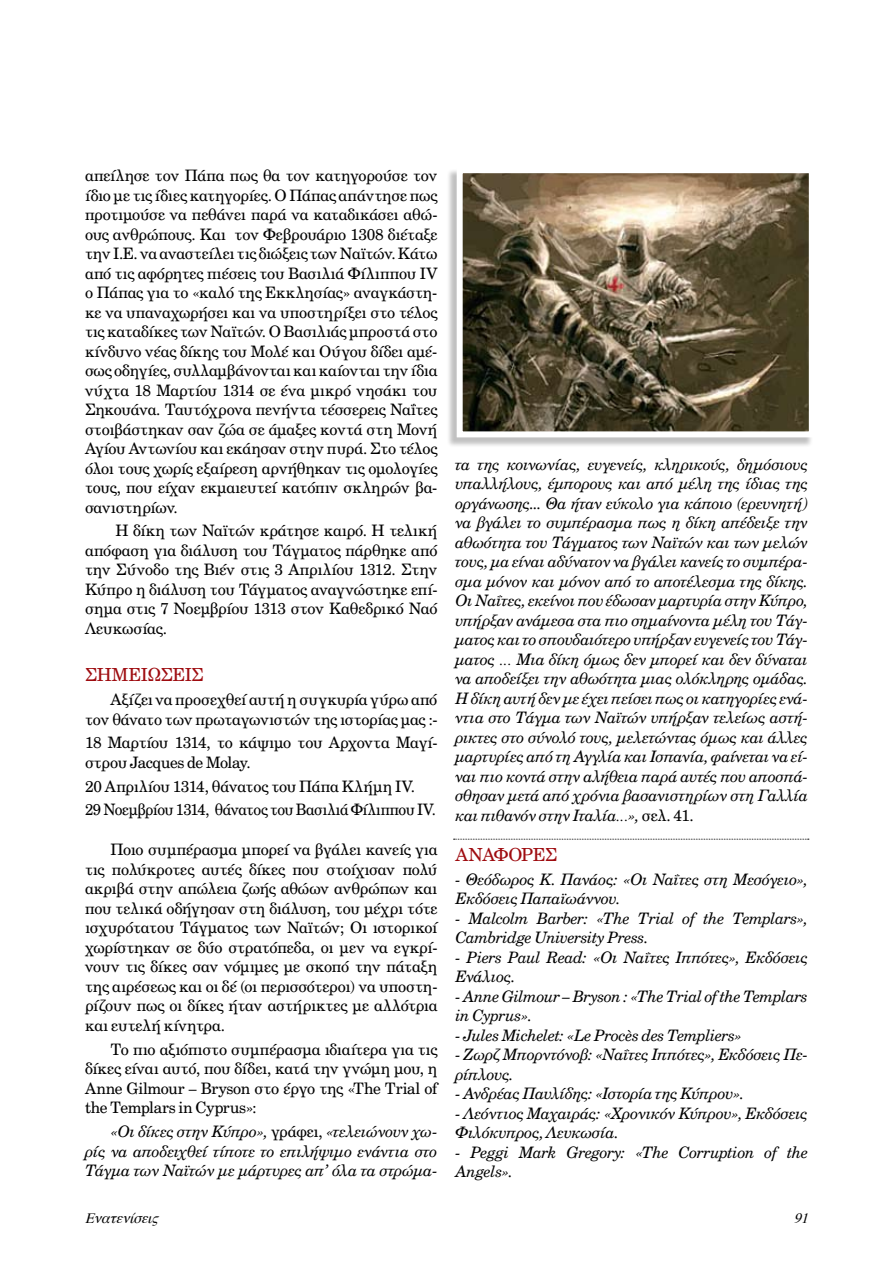
<style>
.page{position:relative;width:893px;height:1263px;background:#fff}
.page>*{position:absolute;margin:0;border:0;box-sizing:border-box;transform-origin:0 0}
.t1{font:18px "UB Century";letter-spacing:-.025em;color:#9e0b0f}
.t2{font:15.75px/19.5px "UB Century";letter-spacing:-.015em;color:#000;text-align:justify}
.t3{font:15.75px/19.5px "UB Century Italic";letter-spacing:-.01em;color:#000}
.t4{font:italic 14.25px "Times";color:#000}
.s1{font-family:"UB Century"}
</style>
<div class="page">
<div style="left:446px;top:168px;width:373px;height:286px;background:#000;opacity:.25"></div>
<img style="left:464px;top:174px;width:344px;height:256px">
<div style="left:457px;top:167px;width:358px;height:270px;border:6px solid #fff"></div>
<svg style="left:454px;top:839px;width:355px;height:1px"></svg>
<p class="t2" style="left:85px;top:166px;width:354px">απείλησε τον Πάπα πως θα τον κατηγορούσε τον ίδιο με τις ίδιες κατηγορίες. Ο Πάπας απάντησε πως προτιμούσε να πεθάνει παρά να καταδικάσει αθώ&shy;ους ανθρώπους. Και τον Φεβρουάριο 1308 διέταξε την Ι.Ε. να αναστείλει τις διώξεις των Ναϊτών. Κάτω από τις αφόρητες πιέσεις του Βασιλιά Φίλιππου ΙV ο Πάπας για το «καλό της Εκκλησίας» αναγκάστη&shy;κε να υπαναχωρήσει και να υποστηρίξει στο τέλος τις καταδίκες των Ναϊτών. Ο Βασιλιάς μπροστά στο κίνδυνο νέας δίκης του Μολέ και Ούγου δίδει αμέ&shy;σως οδηγίες, συλλαμβάνονται και καίονται την ίδια νύχτα 18 Μαρτίου 1314 σε ένα μικρό νησάκι του Σηκουάνα. Ταυτόχρονα πενήντα τέσσερεις Ναΐτες στοιβάστηκαν σαν ζώα σε άμαξες κοντά στη Μονή Αγίου Αντωνίου και εκάησαν στην πυρά. Στο τέλος όλοι τους χωρίς εξαίρεση αρνήθηκαν τις ομολογίες τους, που είχαν εκμαιευτεί κατόπιν σκληρών βα&shy;σανιστηρίων.</p>
<p class="t2" style="left:85px;top:521px;width:354px;text-indent:30px">Η δίκη των Ναϊτών κράτησε καιρό. Η τελική απόφαση για διάλυση του Τάγματος πάρθηκε από την Σύνοδο της Βιέν στις 3 Απριλίου 1312. Στην Κύπρο η διάλυση του Τάγματος αναγνώστηκε επί&shy;σημα στις 7 Νοεμβρίου 1313 στον Καθεδρικό Ναό Λευκωσίας.</p>
<p class="t1" style="left:85px;top:664px;width:120px">Σημειώσεις</p>
<p class="t2" style="left:85px;top:690px;width:354px;text-align:right">Αξίζει να προσεχθεί αυτή η συγκυρία γύρω από τον θάνατο των πρωταγωνιστών της ιστορίας μας :-</p>
<p class="t2" style="left:85px;top:733px;width:354px">18 Μαρτίου 1314, το κάψιμο του Αρχοντα Μαγί&shy;στρου Jacques de Molay.</p>
<p class="t2" style="left:85px;top:774px;width:352px;line-height:23.7px">20 Απριλίου 1314, θάνατος του Πάπα Κλήμη IV.<br>29 Νοεμβρίου 1314, θάνατος του Βασιλιά Φίλιππου IV.</p>
<p class="t2" style="left:85px;top:840px;width:354px;text-indent:26px">Ποιο συμπέρασμα μπορεί να βγάλει κανείς για τις πολύκροτες αυτές δίκες που στοίχισαν πολύ ακριβά στην απώλεια ζωής αθώων ανθρώπων και που τελικά οδήγησαν στη διάλυση, του μέχρι τότε ισχυρότατου Τάγματος των Ναϊτών; Οι ιστορικοί χωρίστηκαν σε δύο στρατόπεδα, οι μεν να εγκρί&shy;νουν τις δίκες σαν νόμιμες με σκοπό την πάταξη της αιρέσεως και οι δέ (οι περισσότεροι) να υποστη&shy;ρίζουν πως οι δίκες ήταν αστήρικτες με αλλότρια και ευτελή κίνητρα.</p>
<p class="t2" style="left:85px;top:1039px;width:354px;text-indent:26px">Το πιο αξιόπιστο συμπέρασμα ιδιαίτερα για τις δίκες είναι αυτό, που δίδει, κατά την γνώμη μου, η Anne Gilmour – Bryson στο έργο της «The Trial of the Templars in Cyprus»:</p>
<p class="t3" style="left:85px;top:1121px;width:354px;text-align:justify;text-indent:26px">«Οι δίκες στην Κύπρο», <span class="s1">γράφει,</span> «τελειώνουν χω&shy;ρίς να αποδειχθεί τίποτε το επιλήψιμο ενάντια στο Τάγμα των Ναϊτών με μάρτυρες απ’ όλα τα στρώμα-</p>
<p class="t3" style="left:455px;top:454px;width:354px;text-align:justify">τα της κοινωνίας, ευγενείς, κληρικούς, δημόσιους υπαλλήλους, έμπορους και από μέλη της ίδιας της οργάνωσης... Θα ήταν εύκολο για κάποιο (ερευνητή) να βγάλει το συμπέρασμα πως η δίκη απέδειξε την αθωότητα του Τάγματος των Ναϊτών και των μελών τους, μα είναι αδύνατον να βγάλει κανείς το συμπέρα&shy;σμα μόνον και μόνον από το αποτέλεσμα της δίκης.<br>Οι Ναΐτες, εκείνοι που έδωσαν μαρτυρία στην Κύπρο, υπήρξαν ανάμεσα στα πιο σημαίνοντα μέλη του Τάγ&shy;ματος και το σπουδαιότερο υπήρξαν ευγενείς του Τάγ&shy;ματος … Μια δίκη όμως δεν μπορεί και δεν δύναται να αποδείξει την αθωότητα μιας ολόκληρης ομάδας.<br>Η δίκη αυτή δεν με έχει πείσει πως οι κατηγορίες ενά&shy;ντια στο Τάγμα των Ναϊτών υπήρξαν τελείως αστή&shy;ρικτες στο σύνολό τους, μελετώντας όμως και άλλες μαρτυρίες από τη Αγγλία και Ισπανία, φαίνεται να εί&shy;ναι πιο κοντά στην αλήθεια παρά αυτές που αποσπά&shy;σθησαν μετά από χρόνια βασανιστηρίων στη Γαλλία και πιθανόν στην Ιταλία…», <span class="s1">σελ. 41.</span></p>
<p class="t1" style="left:455px;top:843px;width:15px">ΑΝΑΦ</p>
<p class="t1" style="left:508px;top:843px;width:26px">ΟΡΕΣ</p>
<p class="t3" style="left:455px;top:869px;width:354px">- Θεόδωρος Κ. Πανάος: «Οι Ναΐτες στη Μεσόγειο»,<br>Εκδόσεις Παπαϊωάννου.</p>
<p class="t3" style="left:455px;top:908px;width:354px">- Malcolm Barber: «The Trial of the Templars»,<br>Cambridge University Press.</p>
<p class="t3" style="left:455px;top:947px;width:354px">- Piers Paul Read: «Οι Ναΐτες Ιππότες», Εκδόσεις<br>Ενάλιος.</p>
<p class="t3" style="left:455px;top:986px;width:354px">- Anne Gilmour – Bryson : «The Trial of the Templars in Cyprus».</p>
<p class="t3" style="left:455px;top:1025px;width:288px">- Jules Michelet: «Le Procès des Templiers»</p>
<p class="t3" style="left:455px;top:1044px;width:354px">- Ζωρζ Μπορντόνοβ: «Ναΐτες Ιππότες», Εκδόσεις Πε&shy;ρίπλους.</p>
<p class="t3" style="left:455px;top:1083px;width:290px">- Ανδρέας Παυλίδης: «Ιστορία της Κύπρου».</p>
<p class="t3" style="left:455px;top:1103px;width:354px">- Λεόντιος Μαχαιράς: «Χρονικόν Κύπρου», Εκδόσεις<br>Φιλόκυπρος, Λευκωσία.</p>
<p class="t3" style="left:455px;top:1142px;width:354px">- Peggi Mark Gregory: «The Corruption of the<br>Angels».</p>
<p class="t4" style="left:85px;top:1204px;width:81px">Eνατενίσεις</p>
<p class="t4" style="left:794px;top:1204px;width:22px">91</p>
</div>
